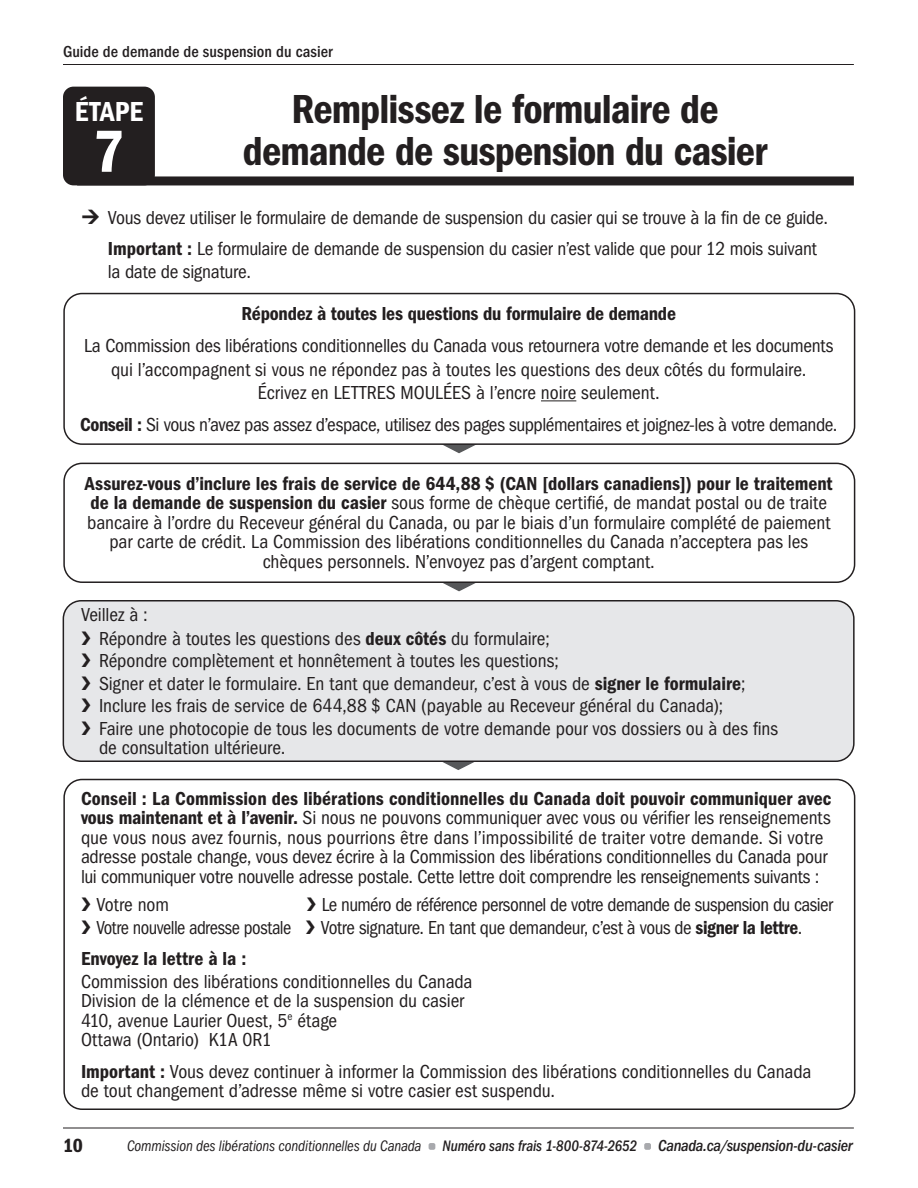
<style>
.page{position:relative;width:918px;height:1188px;background:#fff}
.page>*{position:absolute;margin:0;border:0;box-sizing:border-box;transform-origin:0 0}
.t1{font:61.5px "ITC Franklin Gothic Std Dm Cd";color:#fff}
.Title{font:42px/42px "ITC Franklin Gothic Std Dm Cd";letter-spacing:-.02em;color:#231f20;text-align:center}
.t2{font:28.5px "ITC Franklin Gothic Std Dm Cd";letter-spacing:.005em;color:#fff}
.t3{font:19.8px "ITC Franklin Gothic Std Dm Cd";color:#231f20}
.Box_Bullet{font:condensed 19.5px/19.5px "ITC Franklin Gothic Std";letter-spacing:-.01em;color:#231f20}
.Box_text_last{font:condensed 19.5px/19.5px "ITC Franklin Gothic Std";letter-spacing:-.005em;color:#231f20;text-align:center}
.Box_text{font:condensed 19.5px/19.5px "ITC Franklin Gothic Std";letter-spacing:-.005em;color:#231f20}
.Box_Bullet-2{font:condensed 19.5px "ITC Franklin Gothic Std";letter-spacing:-.01em;color:#231f20;scale:.95 1}
.Box_Bullet-3{font:19.5px "ITC Franklin Gothic Std Dm Cd";letter-spacing:-.01em;color:#231f20}
.Box_Bullet-4{font:condensed 19.5px "ITC Franklin Gothic Std";letter-spacing:-.03em;color:#231f20}
.t4{font:500 condensed 16.5px "ITC Franklin Gothic Std";letter-spacing:.005em;color:#231f20}
.t5{font:italic 500 condensed 16.5px "ITC Franklin Gothic Std";letter-spacing:-.015em;color:#231f20}
.t6{font:italic condensed 15.75px "ITC Franklin Gothic Std";letter-spacing:-.005em;color:#231f20;scale:.94 1}
.t7{font:italic 500 condensed 15.75px "ITC Franklin Gothic Std";letter-spacing:-.005em;color:#231f20;scale:.94 1}
.s1{font-family:"ITC Franklin Gothic Std Dm Cd";font-stretch:normal}
</style>
<div class="page">
<div style="left:429px;top:1143px;width:6px;height:7px;background:#a8a9ad;border-radius:2px"></div>
<div style="left:644px;top:1143px;width:7px;height:7px;background:#a8a9ad;border-radius:2px"></div>
<hr style="left:63px;top:1128px;width:791px;height:1px;background:#231f20">
<hr style="left:63px;top:64px;width:791px;height:1px;background:#231f20">
<div style="left:77px;top:176px;width:777px;height:9px;background:#231f20"></div>
<div style="left:63px;top:87px;width:92px;height:98px;background:#231f20;border-radius:10px"></div>
<svg style="left:443px;top:583px;width:33px;height:9px"></svg>
<svg style="left:443px;top:762px;width:31px;height:8px"></svg>
<div style="left:63px;top:601px;width:791px;height:160px;background:#e6e7e9;border-radius:18px"></div>
<div style="left:63px;top:600px;width:792px;height:162px;border:2px solid #231f20;border-radius:18px"></div>
<svg style="left:443px;top:445px;width:32px;height:9px"></svg>
<div style="left:63px;top:463px;width:792px;height:120px;border:2px solid #231f20;border-radius:18px"></div>
<div style="left:63px;top:779px;width:792px;height:331px;border:2px solid #231f20;border-radius:18px"></div>
<div style="left:63px;top:293px;width:792px;height:152px;border:2px solid #231f20;border-radius:18px"></div>
<hr style="left:541px;top:400px;width:35px;height:1px;background:#231f20">
<p class="t4" style="left:63px;top:42px;width:271px">Guide de demande de suspension du casier</p>
<p class="Title" style="left:243px;top:88px;width:526px">Remplissez le formulaire de demande de suspension du casier</p>
<p class="t2" style="left:75px;top:95px;width:70px">ÉTAPE</p>
<p class="t1" style="left:93px;top:116px;width:33px">7</p>
<p class="Box_Bullet" style="left:108px;top:208px;width:722px">Vous devez utiliser le formulaire de demande de suspension du casier qui se trouve à la fin de ce guide.</p>
<p class="Box_Bullet" style="left:108px;top:238px;width:710px;line-height:22.5px"><span class="s1">Important :</span> Le formulaire de demande de suspension du casier n’est valide que pour 12 mois suivant la date de signature.</p>
<p class="Box_Bullet-3" style="left:242px;top:302px;width:436px">Répondez à toutes les questions du formulaire de demande</p>
<p class="Box_Bullet" style="left:84px;top:334px;width:751px;line-height:23.4px;text-align:center">La Commission des libérations conditionnelles du Canada vous retournera votre demande et les documents qui l’accompagnent si vous ne répondez pas à toutes les questions des deux côtés du formulaire.<br>Écrivez en LETTRES MOULÉES à l’encre noire seulement.</p>
<p class="Box_Bullet" style="left:80px;top:415px;width:759px"><span class="s1">Conseil :</span> Si vous n’avez pas assez d’espace, utilisez des pages supplémentaires et joignez-les à votre demande.</p>
<p class="Box_text_last" style="left:85px;top:474px;width:749px"><span class="s1">Assurez-vous d’inclure les frais de service de 644,88 $ (CAN [dollars canadiens]) pour le traitement de la demande de suspension du casier</span> sous forme de chèque certifié, de mandat postal ou de traite bancaire à l’ordre du Receveur général du Canada, ou par le biais d’un formulaire complété de paiement par carte de crédit. La Commission des libérations conditionnelles du Canada n’acceptera pas les chèques personnels. N’envoyez pas d’argent comptant.</p>
<p class="Box_text" style="left:81px;top:605px;width:68px">Veillez à :</p>
<p class="Box_Bullet" style="left:81px;top:629px;width:470px">❯ Répondre à toutes les questions des <span class="s1">deux côtés</span> du formulaire;</p>
<p class="Box_Bullet" style="left:81px;top:651px;width:479px">❯ Répondre complètement et honnêtement à toutes les questions;</p>
<p class="Box_Bullet" style="left:81px;top:674px;width:666px">❯ Signer et dater le formulaire. En tant que demandeur, c’est à vous de <span class="s1">signer le formulaire</span>;</p>
<p class="Box_Bullet" style="left:81px;top:696px;width:644px">❯ Inclure les frais de service de 644,88 $ CAN (payable au Receveur général du Canada);</p>
<p class="Box_Bullet" style="left:99px;top:719px;width:681px;text-indent:-18px">❯ Faire une photocopie de tous les documents de votre demande pour vos dossiers ou à des fins de consultation ultérieure.</p>
<p class="Box_Bullet" style="left:81px;top:789px;width:752px"><span class="s1">Conseil : La Commission des libérations conditionnelles du Canada doit pouvoir communiquer avec vous maintenant et à l’avenir.</span> Si nous ne pouvons communiquer avec vous ou vérifier les renseignements que vous nous avez fournis, nous pourrions être dans l’impossibilité de traiter votre demande. Si votre adresse postale change, vous devez écrire à la Commission des libérations conditionnelles du Canada pour lui communiquer votre nouvelle adresse postale. Cette lettre doit comprendre les renseignements suivants :</p>
<p class="Box_Bullet" style="left:81px;top:895px;width:90px">❯ Votre nom</p>
<p class="Box_Bullet-4" style="left:306px;top:894px;width:528px">❯ Le numéro de référence personnel de votre demande de suspension du casier</p>
<p class="Box_Bullet-2" style="left:81px;top:916px;width:761px">❯ Votre nouvelle adresse postale ❯ Votre signature. En tant que demandeur, c’est à vous de <span class="s1">signer la lettre</span>.</p>
<p class="Box_Bullet-3" style="left:81px;top:948px;width:167px">Envoyez la lettre à la :</p>
<p class="Box_Bullet" style="left:81px;top:972px;width:393px">Commission des libérations conditionnelles du Canada Division de la clémence et de la suspension du casier 410, avenue Laurier Ouest, 5<sup>e</sup> étage<br>Ottawa (Ontario) K1A 0R1</p>
<p class="Box_text" style="left:81px;top:1062px;width:732px"><span class="s1">Important :</span> Vous devez continuer à informer la Commission des libérations conditionnelles du Canada de tout changement d’adresse même si votre casier est suspendu.</p>
<p class="t3" style="left:63px;top:1134px;width:21px">10</p>
<p class="t6" style="left:127px;top:1137px;width:315px">Commission des libérations conditionnelles du Canada</p>
<p class="t7" style="left:443px;top:1137px;width:209px">Numéro sans frais 1-800-874-2652</p>
<p class="t5" style="left:658px;top:1137px;width:196px">Canada.ca/suspension-du-casier</p>
</div>
